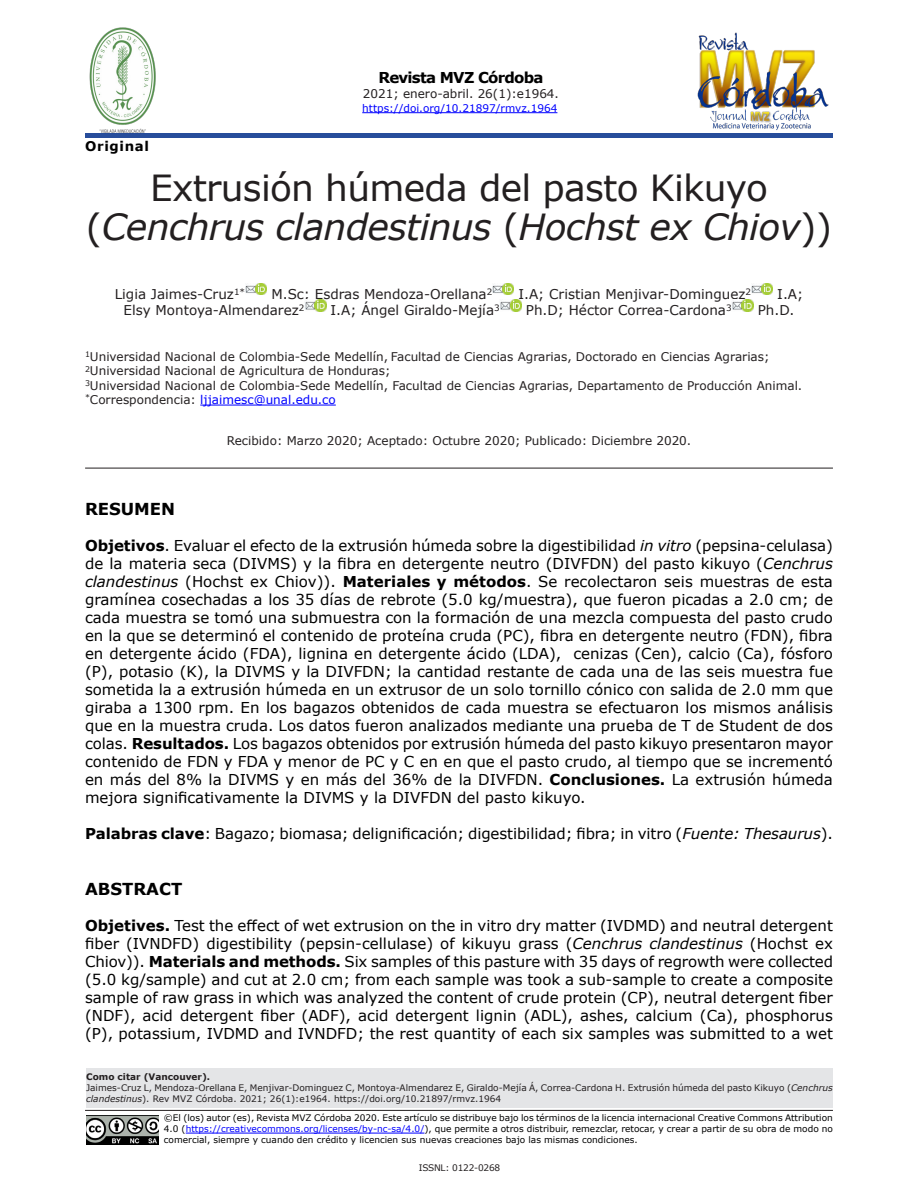
<style>
.page{position:relative;width:918px;height:1188px;background:#fff}
.page>*{position:absolute;margin:0;border:0;box-sizing:border-box;transform-origin:0 0}
.T1{font:36px/39px "Verdana";letter-spacing:-.02em;color:#231f20;text-align:center}
.t1{font:700 16.5px "Verdana";color:#000}
.t2{font:15px/18px "Verdana";color:#000;text-align:justify}
.t3{font:700 15px "Verdana";letter-spacing:-.05em;color:#000}
.Autores{font:13.5px "Verdana";color:#231f20}
.t4{font:700 13.35px "Verdana";letter-spacing:.05em;color:#000}
.Filiación{font:12px "Verdana";color:#231f20}
.Recibido{font:12px "Verdana";color:#231f20}
.Filiación-2{font:12px "Verdana";color:#00f}
.t5{font:10.5px "Verdana";color:#00f}
.t6{font:9px/10.8px "Verdana";color:#000;text-align:justify}
.t7{font:9px/10.8px "Verdana";color:#231f20}
.t8{font:9px "Verdana";letter-spacing:-.025em;color:#231f20}
.s1{font-style:italic}
.s2{color:#231f20}
.s3{font-weight:700}
.s4{color:#00f}
</style>
<div class="page">
<hr style="left:85px;top:1110px;width:748px;height:1px;background:#231f20">
<div style="left:86px;top:1068px;width:747px;height:39px;background:#e4e5e7"></div>
<hr style="left:85px;top:134px;width:748px;height:4px;background:#274d9b">
<img style="left:697px;top:32px;width:132px;height:98px">
<hr style="left:186px;top:1133px;width:238px;height:1px;background:#00f">
<img style="left:86px;top:1116px;width:73px;height:29px">
<img style="left:89px;top:27px;width:67px;height:107px">
<hr style="left:362px;top:112px;width:195px;height:1px;background:#00f">
<hr style="left:200px;top:405px;width:136px;height:1px;background:#00f">
<svg style="left:245px;top:284px;width:22px;height:11px"></svg>
<svg style="left:305px;top:300px;width:21px;height:11px"></svg>
<svg style="left:492px;top:284px;width:29px;height:27px"></svg>
<svg style="left:732px;top:284px;width:41px;height:27px"></svg>
<hr style="left:85px;top:468px;width:748px;height:1px;background:#231f20">
<p class="t3" style="left:378px;top:66px;width:167px">Revista MVZ Córdoba</p>
<p class="Filiación" style="left:363px;top:85px;width:198px">2021; enero-abril. 26(1):e1964.</p>
<p class="t4" style="left:85px;top:137px;width:66px">Original</p>
<p class="t5" style="left:362px;top:101px;width:197px">https://doi.org/10.21897/rmvz.1964</p>
<p class="T1" style="left:86px;top:168px;width:748px">Extrusión húmeda del pasto Kikuyo (<span class="s1">Cenchrus clandestinus</span> (<span class="s1">Hochst ex Chiov</span>))</p>
<p class="Autores" style="left:115px;top:285px;width:132px">Ligia Jaimes-Cruz<sup>1*</sup></p>
<p class="Autores" style="left:271px;top:285px;width:222px">M.Sc; Esdras Mendoza-Orellana<sup>2</sup></p>
<p class="Autores" style="left:519px;top:285px;width:234px">I.A; Cristian Menjivar-Dominguez<sup>2</sup></p>
<p class="Autores" style="left:777px;top:285px;width:27px">I.A;</p>
<p class="Autores" style="left:124px;top:301px;width:182px">Elsy Montoya-Almendarez<sup>2</sup></p>
<p class="Autores" style="left:331px;top:301px;width:171px">I.A; Ángel Giraldo-Mejía<sup>3</sup></p>
<p class="Autores" style="left:526px;top:301px;width:207px">Ph.D; Héctor Correa-Cardona<sup>3</sup></p>
<p class="Autores" style="left:758px;top:301px;width:38px">Ph.D.</p>
<p class="Filiación" style="left:85px;top:348px;width:686px"><sup>1</sup>Universidad Nacional de Colombia-Sede Medellín, Facultad de Ciencias Agrarias, Doctorado en Ciencias Agrarias;</p>
<p class="Filiación" style="left:85px;top:363px;width:307px"><sup>2</sup>Universidad Nacional de Agricultura de Honduras;</p>
<p class="Filiación" style="left:85px;top:377px;width:719px"><sup>3</sup>Universidad Nacional de Colombia-Sede Medellín, Facultad de Ciencias Agrarias, Departamento de Producción Animal.</p>
<p class="Filiación-2" style="left:85px;top:391px;width:252px"><sup>*</sup><span class="s2">Correspondencia:</span> ljjaimesc@unal.edu.co</p>
<p class="Recibido" style="left:227px;top:432px;width:466px">Recibido: Marzo 2020; Aceptado: Octubre 2020; Publicado: Diciembre 2020.</p>
<p class="t1" style="left:85px;top:497px;width:92px">RESUMEN</p>
<p class="t2" style="left:85px;top:536px;width:749px"><span class="s3">Objetivos</span>. Evaluar el efecto de la extrusión húmeda sobre la digestibilidad <span class="s1">in vitro</span> (pepsina-celulasa) de la materia seca (DIVMS) y la fibra en detergente neutro (DIVFDN) del pasto kikuyo (<span class="s1">Cenchrus clandestinus</span> (Hochst ex Chiov)). <span class="s3">Materiales y métodos</span>. Se recolectaron seis muestras de esta gramínea cosechadas a los 35 días de rebrote (5.0 kg/muestra), que fueron picadas a 2.0 cm; de cada muestra se tomó una submuestra con la formación de una mezcla compuesta del pasto crudo en la que se determinó el contenido de proteína cruda (PC), fibra en detergente neutro (FDN), fibra en detergente ácido (FDA), lignina en detergente ácido (LDA), cenizas (Cen), calcio (Ca), fósforo (P), potasio (K), la DIVMS y la DIVFDN; la cantidad restante de cada una de las seis muestra fue sometida la a extrusión húmeda en un extrusor de un solo tornillo cónico con salida de 2.0 mm que giraba a 1300 rpm. En los bagazos obtenidos de cada muestra se efectuaron los mismos análisis que en la muestra cruda. Los datos fueron analizados mediante una prueba de T de Student de dos colas. <span class="s3">Resultados.</span> Los bagazos obtenidos por extrusión húmeda del pasto kikuyo presentaron mayor contenido de FDN y FDA y menor de PC y C en en que el pasto crudo, al tiempo que se incrementó en más del 8% la DIVMS y en más del 36% de la DIVFDN. <span class="s3">Conclusiones.</span> La extrusión húmeda mejora significativamente la DIVMS y la DIVFDN del pasto kikuyo.</p>
<p class="t2" style="left:85px;top:824px;width:749px"><span class="s3">Palabras clave</span>: Bagazo; biomasa; delignificación; digestibilidad; fibra; in vitro (<span class="s1">Fuente: Thesaurus</span>).</p>
<p class="t1" style="left:85px;top:877px;width:99px">ABSTRACT</p>
<p class="t2" style="left:85px;top:916px;width:750px"><span class="s3">Objetives.</span> Test the effect of wet extrusion on the in vitro dry matter (IVDMD) and neutral detergent fiber (IVNDFD) digestibility (pepsin-cellulase) of kikuyu grass (<span class="s1">Cenchrus clandestinus</span> (Hochst ex Chiov)). <span class="s3">Materials and methods.</span> Six samples of this pasture with 35 days of regrowth were collected (5.0 kg/sample) and cut at 2.0 cm; from each sample was took a sub-sample to create a composite sample of raw grass in which was analyzed the content of crude protein (CP), neutral detergent fiber (NDF), acid detergent fiber (ADF), acid detergent lignin (ADL), ashes, calcium (Ca), phosphorus (P), potassium, IVDMD and IVNDFD; the rest quantity of each six samples was submitted to a wet</p>
<p class="t7" style="left:86px;top:1071px;width:748px"><span class="s3">Como citar (Vancouver).<br></span>Jaimes-Cruz L, Mendoza-Orellana E, Menjivar-Dominguez C, Montoya-Almendarez E, Giraldo-Mejía Á, Correa-Cardona H. Extrusión húmeda del pasto Kikuyo (<span class="s1">Cenchrus clandestinus</span>). Rev MVZ Córdoba. 2021; 26(1):e1964. https://doi.org/10.21897/rmvz.1964</p>
<p class="t6" style="left:164px;top:1113px;width:671px">©El (los) autor (es), Revista MVZ Córdoba 2020. Este artículo se distribuye bajo los términos de la licencia internacional Creative Commons Attribution 4.0 (<span class="s4">https://creativecommons.org/licenses/by-nc-sa/4.0/</span>), que permite a otros distribuir, remezclar, retocar, y crear a partir de su obra de modo no comercial, siempre y cuando den crédito y licencien sus nuevas creaciones bajo las mismas condiciones.</p>
<p class="t8" style="left:419px;top:1161px;width:83px">ISSNL: 0122-0268</p>
</div>
